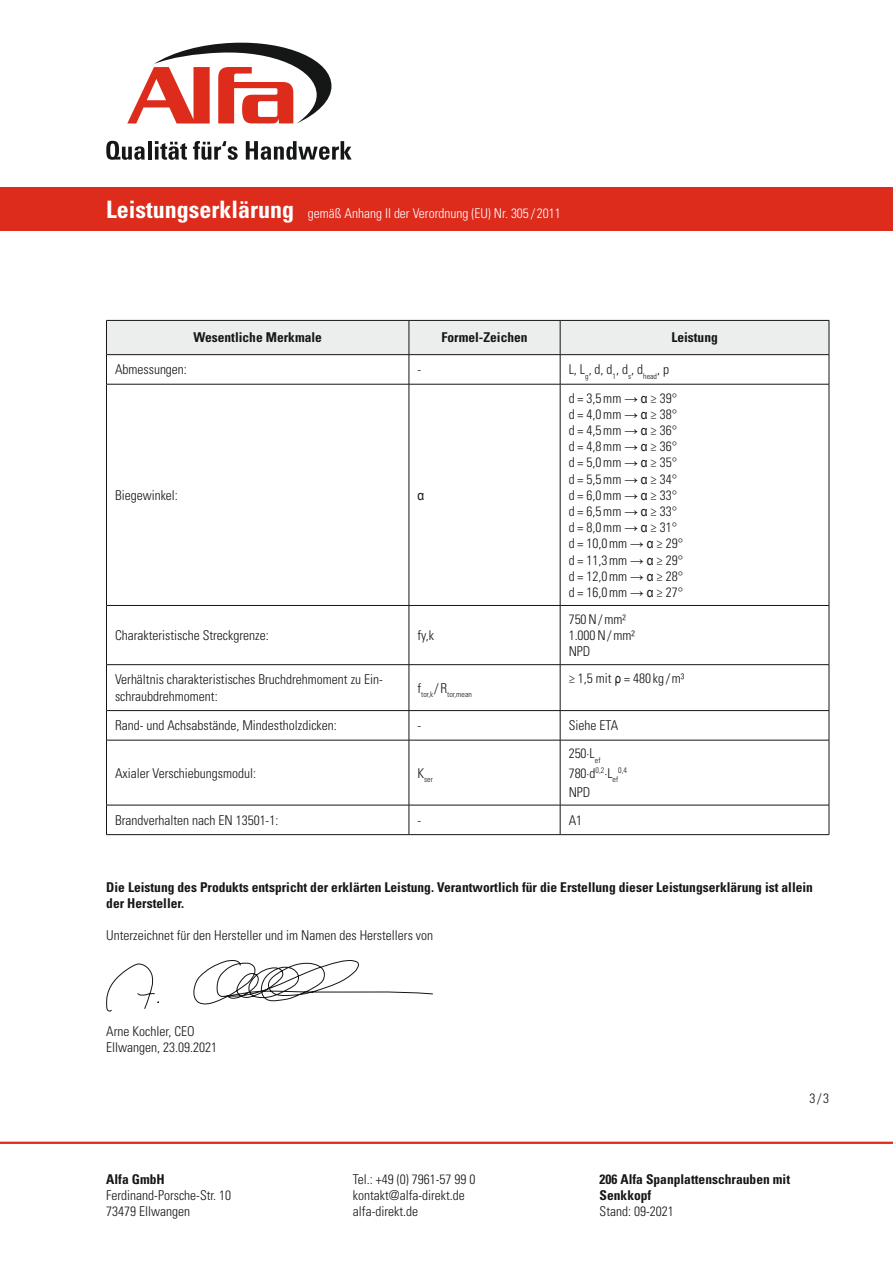
<style>
.page{position:relative;width:893px;height:1263px;background:#fff}
.page>*{position:absolute;margin:0;border:0;box-sizing:border-box;transform-origin:0 0}
.Gliederungspunkte{font:300 condensed 13.5px/16.2px "Univers LT Std";color:#151616}
.h2_abschnitt_1_2_3{font:700 condensed 13.5px/16.2px "Univers LT Std";color:#151616}
.t1{font:300 condensed 13.5px "Univers LT Std";color:#fff}
.Gliederungspunkte-2{font:700 condensed 13.5px "Univers LT Std";color:#151616}
.Gliederungspunkte-3{font:13.5px "Arial Narrow";color:#151616}
.Gliederungspunkte-4{font:300 condensed 7.8px "Univers LT Std";color:#151616}
.s1{font-weight:700;font-size:24px}
.s2{font-family:"Arial Narrow";font-weight:400;font-stretch:normal}
</style>
<div class="page">
<hr style="left:0;top:1142px;width:893px;height:2px;background:#dd2b1c">
<div style="left:0;top:187px;width:893px;height:44px;background:#dd2b1c"></div>
<svg style="left:106px;top:141px;width:39px;height:19px"></svg>
<hr style="left:148px;top:141px;width:3px;height:19px;background:#151616">
<svg style="left:155px;top:141px;width:32px;height:19px"></svg>
<svg style="left:193px;top:141px;width:45px;height:19px"></svg>
<svg style="left:246px;top:141px;width:106px;height:19px"></svg>
<svg style="left:127px;top:43px;width:205px;height:81px"></svg>
<svg style="left:106px;top:320px;width:724px;height:64px"></svg>
<hr style="left:106px;top:384px;width:303px;height:1px;background:#151616">
<hr style="left:106px;top:384px;width:1px;height:221px;background:#151616">
<hr style="left:409px;top:384px;width:151px;height:1px;background:#151616">
<hr style="left:409px;top:384px;width:1px;height:221px;background:#151616">
<hr style="left:560px;top:384px;width:269px;height:1px;background:#151616">
<hr style="left:560px;top:384px;width:1px;height:221px;background:#151616">
<hr style="left:829px;top:384px;width:1px;height:221px;background:#151616">
<hr style="left:106px;top:605px;width:303px;height:1px;background:#151616">
<hr style="left:106px;top:606px;width:1px;height:58px;background:#151616">
<hr style="left:409px;top:605px;width:151px;height:1px;background:#151616">
<hr style="left:409px;top:606px;width:1px;height:58px;background:#151616">
<hr style="left:560px;top:605px;width:269px;height:1px;background:#151616">
<hr style="left:560px;top:606px;width:1px;height:58px;background:#151616">
<hr style="left:829px;top:606px;width:1px;height:58px;background:#151616">
<hr style="left:106px;top:664px;width:303px;height:1px;background:#151616">
<hr style="left:106px;top:665px;width:1px;height:45px;background:#151616">
<hr style="left:409px;top:664px;width:151px;height:1px;background:#151616">
<hr style="left:409px;top:665px;width:1px;height:45px;background:#151616">
<hr style="left:560px;top:664px;width:269px;height:1px;background:#151616">
<hr style="left:560px;top:665px;width:1px;height:45px;background:#151616">
<hr style="left:829px;top:665px;width:1px;height:45px;background:#151616">
<hr style="left:106px;top:710px;width:303px;height:1px;background:#151616">
<svg style="left:106px;top:711px;width:1px;height:29px"></svg>
<hr style="left:409px;top:710px;width:151px;height:1px;background:#151616">
<svg style="left:409px;top:711px;width:1px;height:29px"></svg>
<hr style="left:560px;top:710px;width:269px;height:1px;background:#151616">
<svg style="left:560px;top:711px;width:1px;height:29px"></svg>
<svg style="left:829px;top:711px;width:1px;height:29px"></svg>
<hr style="left:106px;top:740px;width:303px;height:1px;background:#151616">
<hr style="left:106px;top:740px;width:1px;height:65px;background:#151616">
<hr style="left:409px;top:740px;width:151px;height:1px;background:#151616">
<hr style="left:409px;top:740px;width:1px;height:65px;background:#151616">
<hr style="left:560px;top:740px;width:269px;height:1px;background:#151616">
<hr style="left:560px;top:740px;width:1px;height:65px;background:#151616">
<hr style="left:829px;top:740px;width:1px;height:65px;background:#151616">
<hr style="left:106px;top:805px;width:303px;height:1px;background:#151616">
<svg style="left:106px;top:805px;width:1px;height:29px"></svg>
<hr style="left:409px;top:805px;width:151px;height:1px;background:#151616">
<svg style="left:409px;top:805px;width:1px;height:29px"></svg>
<hr style="left:560px;top:805px;width:269px;height:1px;background:#151616">
<svg style="left:560px;top:805px;width:1px;height:29px"></svg>
<svg style="left:829px;top:805px;width:1px;height:29px"></svg>
<hr style="left:106px;top:834px;width:303px;height:1px;background:#151616">
<hr style="left:409px;top:834px;width:151px;height:1px;background:#151616">
<hr style="left:560px;top:834px;width:269px;height:1px;background:#151616">
<svg style="left:106px;top:960px;width:327px;height:51px"></svg>
<p class="t1" style="left:106px;top:205px;width:456px"><span class="s1">Leistungserklärung</span> gemäß Anhang II der Verordnung (EU) Nr. 305 / 2011</p>
<p class="Gliederungspunkte-2" style="left:193px;top:329px;width:130px">Wesentliche Merkmale</p>
<p class="Gliederungspunkte-2" style="left:441px;top:329px;width:88px">Formel-Zeichen</p>
<p class="Gliederungspunkte-2" style="left:671px;top:329px;width:48px">Leistung</p>
<p class="Gliederungspunkte" style="left:115px;top:361px;width:73px">Abmessungen:</p>
<p class="Gliederungspunkte" style="left:417px;top:361px;width:5px">-</p>
<p class="Gliederungspunkte" style="left:569px;top:361px;width:102px">L, L<sub>g</sub>, d, d<sub>1</sub>, d<sub>s</sub>, d<sub>head</sub>, p</p>
<p class="Gliederungspunkte" style="left:115px;top:487px;width:64px">Biegewinkel:</p>
<p class="Gliederungspunkte-3" style="left:417px;top:485px;width:8px">α</p>
<p class="Gliederungspunkte" style="left:115px;top:627px;width:155px">Charakteristische Streckgrenze:</p>
<p class="Gliederungspunkte" style="left:417px;top:627px;width:18px">fy,k</p>
<p class="Gliederungspunkte" style="left:115px;top:671px;width:269px">Verhältnis charakteristisches Bruchdrehmoment zu Ein&shy;schraubdrehmoment:</p>
<p class="Gliederungspunkte-4" style="left:417px;top:689px;width:56px"><sup>f</sup>tor,k<sup>/</sup> <sup>R</sup>tor,mean</p>
<p class="Gliederungspunkte" style="left:569px;top:390px;width:116px">d = 3,5mm <span class="s2">→ α</span> ≥ 39° d = 4,0mm <span class="s2">→ α</span> ≥ 38° d = 4,5mm <span class="s2">→ α</span> ≥ 36° d = 4,8mm <span class="s2">→ α</span> ≥ 36° d = 5,0mm <span class="s2">→ α</span> ≥ 35° d = 5,5mm <span class="s2">→ α</span> ≥ 34° d = 6,0mm <span class="s2">→ α</span> ≥ 33° d = 6,5mm <span class="s2">→ α</span> ≥ 33° d = 8,0mm <span class="s2">→ α</span> ≥ 31° d = 10,0mm <span class="s2">→ α</span> ≥ 29° d = 11,3mm <span class="s2">→ α</span> ≥ 29° d = 12,0mm <span class="s2">→ α</span> ≥ 28° d = 16,0mm <span class="s2">→ α</span> ≥ 27°</p>
<p class="Gliederungspunkte" style="left:569px;top:611px;width:68px">750N/mm²<br>1.000N/mm²<br>NPD</p>
<p class="Gliederungspunkte" style="left:569px;top:670px;width:117px">≥ 1,5 mit <span class="s2">ρ</span> = 480 kg /m³</p>
<p class="Gliederungspunkte" style="left:115px;top:717px;width:223px">Rand- und Achsabstände, Mindestholzdicken:</p>
<p class="Gliederungspunkte" style="left:417px;top:717px;width:5px">-</p>
<p class="Gliederungspunkte" style="left:569px;top:717px;width:51px">Siehe ETA</p>
<p class="Gliederungspunkte" style="left:115px;top:765px;width:143px">Axialer Verschiebungsmodul:</p>
<p class="Gliederungspunkte-4" style="left:417px;top:774px;width:17px"><sup>K</sup>ser</p>
<p class="Gliederungspunkte" style="left:569px;top:745px;width:33px">250∙L<sub>ef</sub></p>
<p class="Gliederungspunkte" style="left:569px;top:765px;width:51px">780∙d<sup>0,2</sup>∙L<sub>ef</sub></p>
<p class="Gliederungspunkte-4" style="left:618px;top:765px;width:10px">0,4</p>
<p class="Gliederungspunkte" style="left:569px;top:784px;width:23px">NPD</p>
<p class="Gliederungspunkte" style="left:115px;top:812px;width:165px">Brandverhalten nach EN 13501-1:</p>
<p class="Gliederungspunkte" style="left:417px;top:812px;width:5px">-</p>
<p class="Gliederungspunkte" style="left:569px;top:812px;width:15px">A1</p>
<p class="h2_abschnitt_1_2_3" style="left:106px;top:879px;width:708px">Die Leistung des Produkts entspricht der erklärten Leistung. Verantwortlich für die Erstellung dieser Leistungserklärung ist allein der Hersteller.</p>
<p class="Gliederungspunkte" style="left:106px;top:927px;width:328px">Unterzeichnet für den Hersteller und im Namen des Herstellers von</p>
<p class="Gliederungspunkte" style="left:106px;top:1023px;width:112px">Arne Kochler, CEO<br>Ellwangen, 23.09.2021</p>
<p class="h2_abschnitt_1_2_3" style="left:106px;top:1171px;width:60px">Alfa GmbH</p>
<p class="Gliederungspunkte" style="left:106px;top:1187px;width:126px">Ferdinand-Porsche-Str. 10<br>73479 Ellwangen</p>
<p class="Gliederungspunkte" style="left:809px;top:1090px;width:21px">3/3</p>
<p class="Gliederungspunkte" style="left:353px;top:1171px;width:124px">Tel.: +49 (0) 7961-57 99 0 kontakt@alfa-direkt.de alfa-direkt.de</p>
<p class="h2_abschnitt_1_2_3" style="left:600px;top:1171px;width:192px">206 Alfa Spanplattenschrauben mit<br>Senkkopf</p>
<p class="Gliederungspunkte" style="left:600px;top:1203px;width:76px">Stand: 09-2021</p>
</div>
